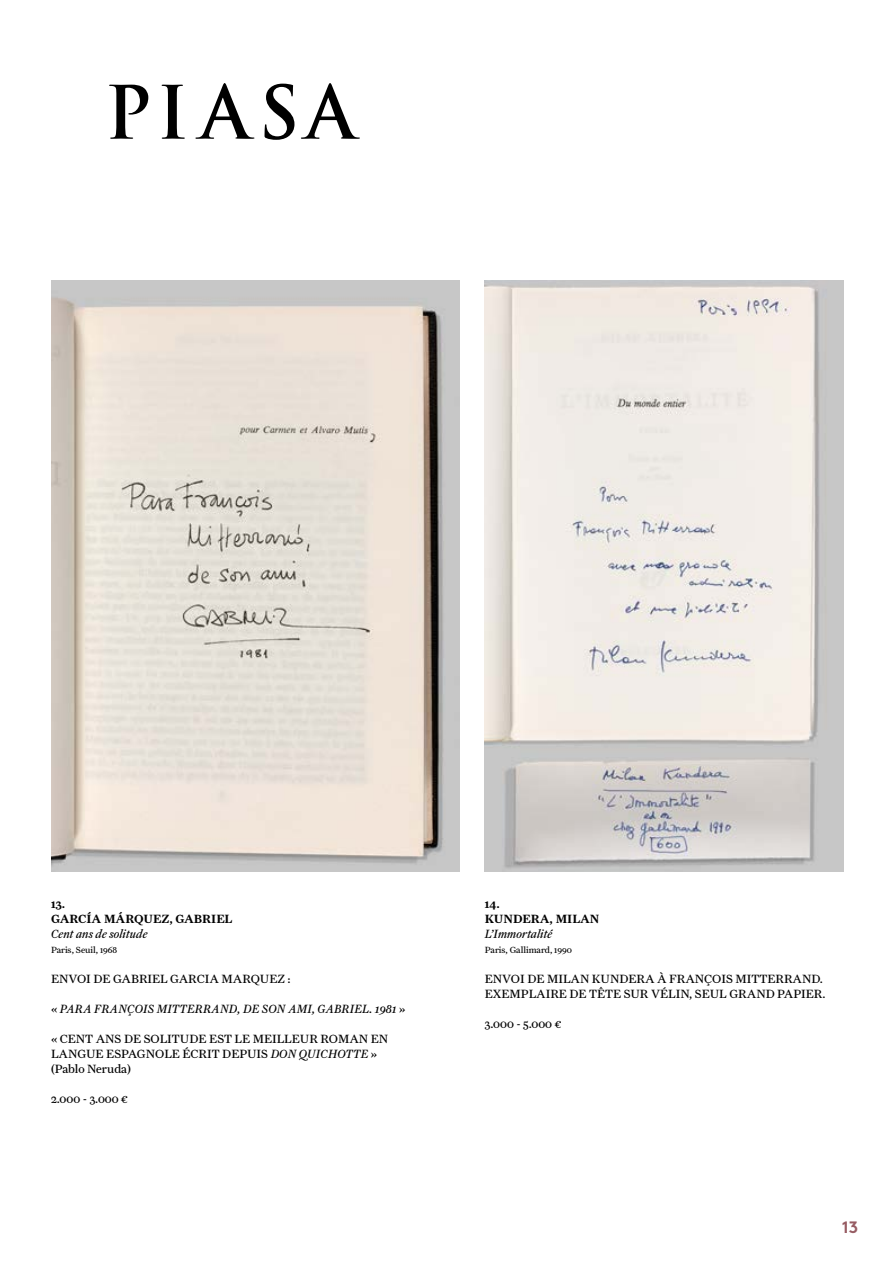
<style>
.page{position:relative;width:893px;height:1263px;background:#fff}
.page>*{position:absolute;margin:0;border:0;box-sizing:border-box;transform-origin:0 0}
.t1{font:700 16.5px "Brown Pro";color:#975c63}
.auteur_RG{font:12px/15px "Farnham Text";color:#000}
.auteur_RG-2{font:italic 12px "Farnham Text";color:#000}
.auteur_RG-3{font:12px "Farnham Text Semi";color:#000}
.auteur_RG-4{font:12px "Farnham Text Regular Ital LF";color:#000}
.auteur_RG-5{font:9px "Farnham Text";color:#000}
.s1{font-style:normal}
.s2{font-style:italic}
</style>
<div class="page">
<svg style="left:109px;top:85px;width:39px;height:54px"></svg>
<svg style="left:162px;top:85px;width:23px;height:54px"></svg>
<svg style="left:195px;top:83px;width:59px;height:56px"></svg>
<svg style="left:265px;top:84px;width:29px;height:56px"></svg>
<svg style="left:301px;top:83px;width:59px;height:56px"></svg>
<img style="left:51px;top:281px;width:408px;height:591px">
<img style="left:485px;top:281px;width:358px;height:591px">
<p class="auteur_RG-3" style="left:51px;top:897px;width:16px">13.</p>
<p class="auteur_RG-3" style="left:51px;top:912px;width:183px">GARCÍA MÁRQUEZ, GABRIEL</p>
<p class="auteur_RG-4" style="left:51px;top:927px;width:98px">Cent ans de solitude</p>
<p class="auteur_RG-5" style="left:51px;top:945px;width:68px">Paris, Seuil, 1968</p>
<p class="auteur_RG" style="left:51px;top:971px;width:241px">ENVOI DE GABRIEL GARCIA MARQUEZ :</p>
<p class="auteur_RG-2" style="left:51px;top:1002px;width:356px"><span class="s1">«</span> PARA FRANÇOIS MITTERRAND, DE SON AMI, GABRIEL. 1981 <span class="s1">»</span></p>
<p class="auteur_RG" style="left:51px;top:1031px;width:339px">« CENT ANS DE SOLITUDE EST LE MEILLEUR ROMAN EN<br>LANGUE ESPAGNOLE ÉCRIT DEPUIS <span class="s2">DON QUICHOTTE</span> »</p>
<p class="auteur_RG" style="left:51px;top:1061px;width:81px">(Pablo Neruda)</p>
<p class="auteur_RG" style="left:51px;top:1091px;width:78px">2.000 - 3.000 €</p>
<p class="auteur_RG-3" style="left:485px;top:897px;width:16px">14.</p>
<p class="auteur_RG-3" style="left:485px;top:912px;width:116px">KUNDERA, MILAN</p>
<p class="auteur_RG-4" style="left:485px;top:927px;width:69px">L’Immortalité</p>
<p class="auteur_RG-5" style="left:485px;top:945px;width:89px">Paris, Gallimard, 1990</p>
<p class="auteur_RG" style="left:485px;top:971px;width:342px">ENVOI DE MILAN KUNDERA À FRANÇOIS MITTERRAND.<br>EXEMPLAIRE DE TÊTE SUR VÉLIN, SEUL GRAND PAPIER.</p>
<p class="auteur_RG" style="left:485px;top:1016px;width:78px">3.000 - 5.000 €</p>
<h1 class="t1" style="left:842px;top:1214px;width:18px">13</h1>
</div>
